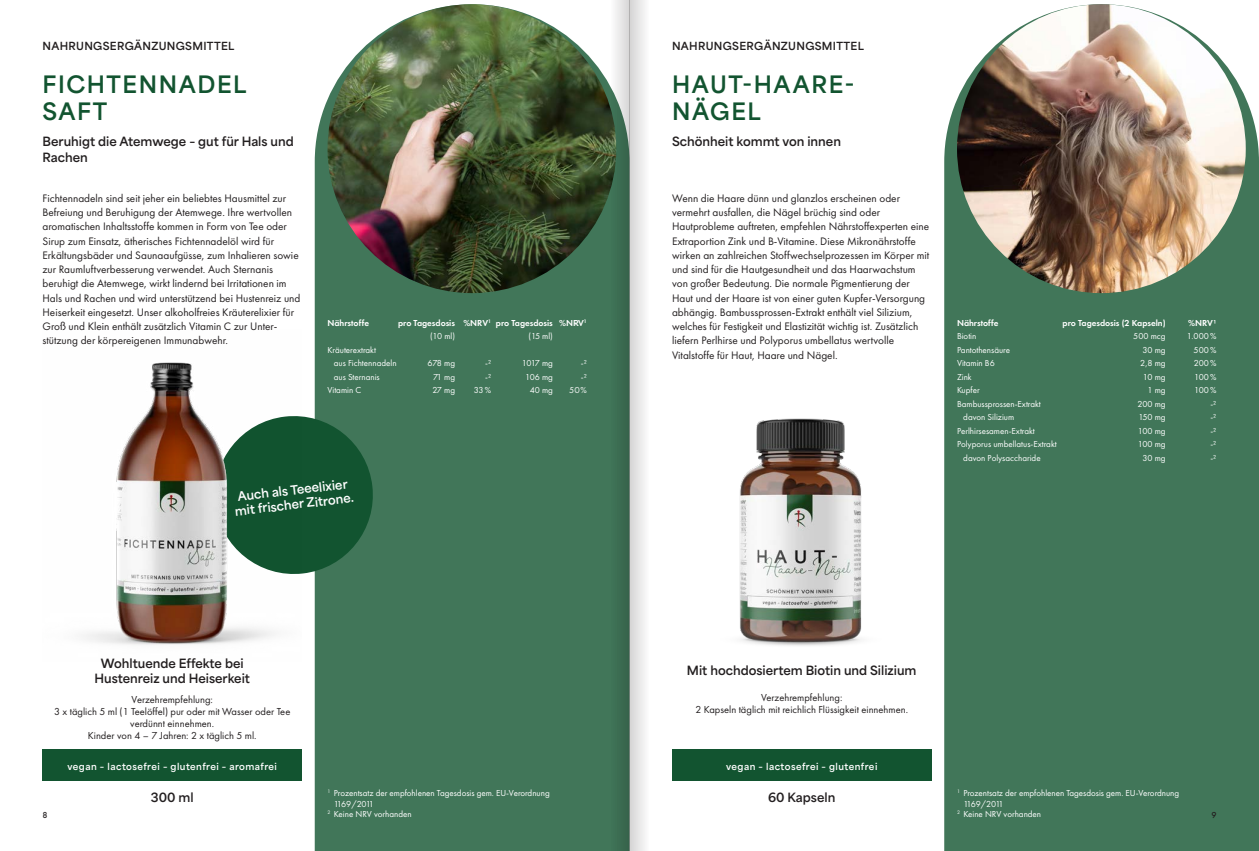
<style>
.page{position:relative;width:1259px;height:851px;background:#fff}
.page>*{position:absolute;margin:0;border:0;box-sizing:border-box;transform-origin:0 0}
.t1{font:700 22.5px/27px "Area Normal";letter-spacing:.07em;color:#125430}
.t2{font:700 12px/16.5px "Area Normal";color:#231f20}
.t3{font:700 12px/14.4px "Area Normal";color:#fff;text-align:center}
.t4{font:11.25px/14.2px "Futura PT";color:#231f20}
.t5{font:10.5px/12px "Futura PT";color:#231f20;text-align:center}
.t6{font:700 10.5px "Area Normal";letter-spacing:.03em;color:#231f20}
.t7{font:9px/13.5px "Futura PT";color:#fff}
.t8{font:600 9px/13.5px "Futura PT";color:#fff}
.t9{font:700 9px "Area Normal";letter-spacing:.05em;color:#fff}
.t10{font:9px "Futura PT";letter-spacing:-.1em;color:#fff}
.t11{font:500 9px "Futura PT";color:#231f20}
.s1{font-weight:400}
</style>
<div class="page">
<div style="left:315px;top:4px;width:261px;height:846px;background:#417659"></div>
<div style="left:944px;top:4px;width:315px;height:846px;background:#417659"></div>
<img style="left:327px;top:4px;width:289px;height:289px;border-radius:144px">
<img style="left:957px;top:4px;width:288px;height:289px;border-radius:144px">
<div style="left:43px;top:748px;width:259px;height:32px;background:#125430"></div>
<svg style="left:302px;top:411px;width:75px;height:167px;background:#23603e"></svg>
<div style="left:672px;top:748px;width:259px;height:32px;background:#125430"></div>
<img style="left:83px;top:362px;width:219px;height:283px">
<img style="left:739px;top:418px;width:123px;height:228px">
<svg style="left:629px;top:0;width:53px;height:850px"></svg>
<svg style="left:576px;top:0;width:53px;height:850px;background:#4e785e"></svg>
<p class="t6" style="left:43px;top:36px;width:193px">NAHRUNGSERGÄNZUNGSMITTEL</p>
<p class="t6" style="left:672px;top:36px;width:193px">NAHRUNGSERGÄNZUNGSMITTEL</p>
<h1 class="t1" style="left:43px;top:68px;width:205px">FICHTENNADEL<br>SAFT</h1>
<p class="t2" style="left:43px;top:132px;width:253px">Beruhigt die Atemwege – gut für Hals und<br>Rachen</p>
<p class="t4" style="left:43px;top:191px;width:259px">Fichtennadeln sind seit jeher ein beliebtes Hausmittel zur Befreiung und Beruhigung der Atemwege. Ihre wertvollen aromatischen Inhaltsstoffe kommen in Form von Tee oder Sirup zum Einsatz, ätherisches Fichtennadelöl wird für Erkältungsbäder und Saunaaufgüsse, zum Inhalieren sowie zur Raumluftverbesserung verwendet. Auch Sternanis beruhigt die Atemwege, wirkt lindernd bei Irritationen im Hals und Rachen und wird unterstützend bei Hustenreiz und Heiserkeit eingesetzt. Unser alkoholfreies Kräuterelixier für Groß und Klein enthält zusätzlich Vitamin C zur Unter&shy;stützung der körpereigenen Immunabwehr.</p>
<h1 class="t1" style="left:672px;top:68px;width:184px">HAUT-HAARE-<br>NÄGEL</h1>
<p class="t2" style="left:672px;top:132px;width:170px">Schönheit kommt von innen</p>
<p class="t4" style="left:672px;top:191px;width:259px">Wenn die Haare dünn und glanzlos erscheinen oder vermehrt ausfallen, die Nägel brüchig sind oder Hautprobleme auftreten, empfehlen Nährstoffexperten eine Extraportion Zink und B-Vitamine. Diese Mikronährstoffe wirken an zahlreichen Stoffwechselprozessen im Körper mit und sind für die Hautgesundheit und das Haarwachstum von großer Bedeutung. Die normale Pigmentierung der Haut und der Haare ist von einer guten Kupfer-Versorgung abhängig. Bambussprossen-Extrakt enthält viel Silizium, welches für Festigkeit und Elastizität wichtig ist. Zusätzlich liefern Perlhirse und Polyporus umbellatus wertvolle Vitalstoffe für Haut, Haare und Nägel.</p>
<p class="t8" style="left:327px;top:316px;width:43px">Nährstoffe</p>
<p class="t8" style="left:430px;top:316px;width:158px;text-indent:-32px">pro Tagesdosis %NRV<sup>1</sup> pro Tagesdosis %NRV<sup>1 </sup><span class="s1">(10 ml)</span></p>
<p class="t7" style="left:528px;top:329px;width:26px">(15 ml)</p>
<p class="t7" style="left:334px;top:343px;width:64px;text-indent:-6px">Kräuterextrakt<br>aus Fichtennadeln</p>
<p class="t7" style="left:427px;top:356px;width:29px">678 mg</p>
<p class="t7" style="left:485px;top:356px;width:8px">-²</p>
<p class="t7" style="left:522px;top:356px;width:32px">1017 mg</p>
<p class="t7" style="left:581px;top:356px;width:8px">-²</p>
<p class="t7" style="left:334px;top:370px;width:48px">aus Sternanis</p>
<p class="t7" style="left:433px;top:370px;width:23px">71 mg</p>
<p class="t7" style="left:485px;top:370px;width:8px">-²</p>
<p class="t7" style="left:525px;top:370px;width:29px">106 mg</p>
<p class="t7" style="left:581px;top:370px;width:8px">-²</p>
<p class="t7" style="left:327px;top:383px;width:35px">Vitamin C</p>
<p class="t7" style="left:432px;top:383px;width:24px">27 mg</p>
<p class="t7" style="left:474px;top:383px;width:19px">33%</p>
<p class="t7" style="left:530px;top:383px;width:25px">40 mg</p>
<p class="t7" style="left:569px;top:383px;width:19px">50%</p>
<p class="t3" style="left:232px;top:487px;width:121px;rotate:-6deg">Auch als Teeelixier mit frischer Zitrone.</p>
<p class="t8" style="left:957px;top:316px;width:43px">Nährstoffe</p>
<p class="t8" style="left:1062px;top:316px;width:104px">pro Tagesdosis (2 Kapseln)</p>
<p class="t8" style="left:1188px;top:316px;width:30px">%NRV¹</p>
<p class="t7" style="left:957px;top:329px;width:21px">Biotin</p>
<p class="t7" style="left:1133px;top:329px;width:34px">500 mcg</p>
<p class="t7" style="left:1186px;top:329px;width:31px">1.000%</p>
<p class="t7" style="left:957px;top:343px;width:55px">Pantothensäure</p>
<p class="t7" style="left:1142px;top:343px;width:25px">30 mg</p>
<p class="t7" style="left:1193px;top:343px;width:24px">500%</p>
<p class="t7" style="left:957px;top:356px;width:39px">Vitamin B6</p>
<p class="t7" style="left:1140px;top:356px;width:27px">2,8 mg</p>
<p class="t7" style="left:1193px;top:356px;width:24px">200%</p>
<p class="t7" style="left:957px;top:370px;width:16px">Zink</p>
<p class="t7" style="left:1143px;top:370px;width:24px">10 mg</p>
<p class="t7" style="left:1194px;top:370px;width:24px">100%</p>
<p class="t7" style="left:957px;top:383px;width:24px">Kupfer</p>
<p class="t7" style="left:1147px;top:383px;width:20px">1 mg</p>
<p class="t7" style="left:1194px;top:383px;width:24px">100%</p>
<p class="t7" style="left:957px;top:397px;width:85px">Bambussprossen-Extrakt</p>
<p class="t7" style="left:1137px;top:397px;width:30px">200 mg</p>
<p class="t7" style="left:1210px;top:397px;width:8px">-²</p>
<p class="t7" style="left:963px;top:410px;width:52px">davon Silizium</p>
<p class="t7" style="left:1138px;top:410px;width:29px">150 mg</p>
<p class="t7" style="left:1210px;top:410px;width:8px">-²</p>
<p class="t7" style="left:957px;top:424px;width:79px">Perlhirsesamen-Extrakt</p>
<p class="t7" style="left:1137px;top:424px;width:29px">100 mg</p>
<p class="t7" style="left:1210px;top:424px;width:8px">-²</p>
<p class="t7" style="left:957px;top:437px;width:101px">Polyporus umbellatus-Extrakt</p>
<p class="t7" style="left:1137px;top:437px;width:29px">100 mg</p>
<p class="t7" style="left:1210px;top:437px;width:8px">-²</p>
<p class="t7" style="left:963px;top:451px;width:79px">davon Polysaccharide</p>
<p class="t7" style="left:1142px;top:451px;width:25px">30 mg</p>
<p class="t7" style="left:1210px;top:451px;width:8px">-²</p>
<p class="t2" style="left:95px;top:655px;width:157px;line-height:14.4px;text-align:center">Wohltuende Effekte bei<br>Hustenreiz und Heiserkeit</p>
<p class="t5" style="left:54px;top:692px;width:238px">Verzehrempfehlung:<br>3 x täglich 5 ml (1 Teelöffel) pur oder mit Wasser oder Tee verdünnt einnehmen.<br>Kinder von 4 – 7 Jahren: 2 x täglich 5 ml.</p>
<p class="t9" style="left:67px;top:757px;width:211px">vegan – lactosefrei – glutenfrei – aromafrei</p>
<p class="t2" style="left:687px;top:660px;width:231px">Mit hochdosiertem Biotin und Silizium</p>
<p class="t5" style="left:695px;top:691px;width:214px">Verzehrempfehlung:<br>2 Kapseln täglich mit reichlich Flüssigkeit einnehmen.</p>
<p class="t9" style="left:726px;top:757px;width:153px">vegan – lactosefrei – glutenfrei</p>
<p class="t7" style="left:327px;top:786px;width:224px"><sup>1</sup> Prozentsatz der empfohlenen Tagesdosis gem. EU-Verordnung</p>
<p class="t10" style="left:334px;top:798px;width:42px">1169/2011</p>
<p class="t7" style="left:327px;top:807px;width:86px"><sup>2</sup> Keine NRV vorhanden</p>
<p class="t2" style="left:768px;top:788px;width:69px">60 Kapseln</p>
<p class="t7" style="left:957px;top:786px;width:224px"><sup>1</sup> Prozentsatz der empfohlenen Tagesdosis gem. EU-Verordnung</p>
<p class="t2" style="left:151px;top:788px;width:44px">300 ml</p>
<p class="t10" style="left:963px;top:798px;width:42px">1169/2011</p>
<p class="t7" style="left:957px;top:807px;width:86px"><sup>2</sup> Keine NRV vorhanden</p>
<p class="t11" style="left:43px;top:809px;width:7px">8</p>
<p class="t11" style="left:1211px;top:809px;width:7px">9</p>
</div>
